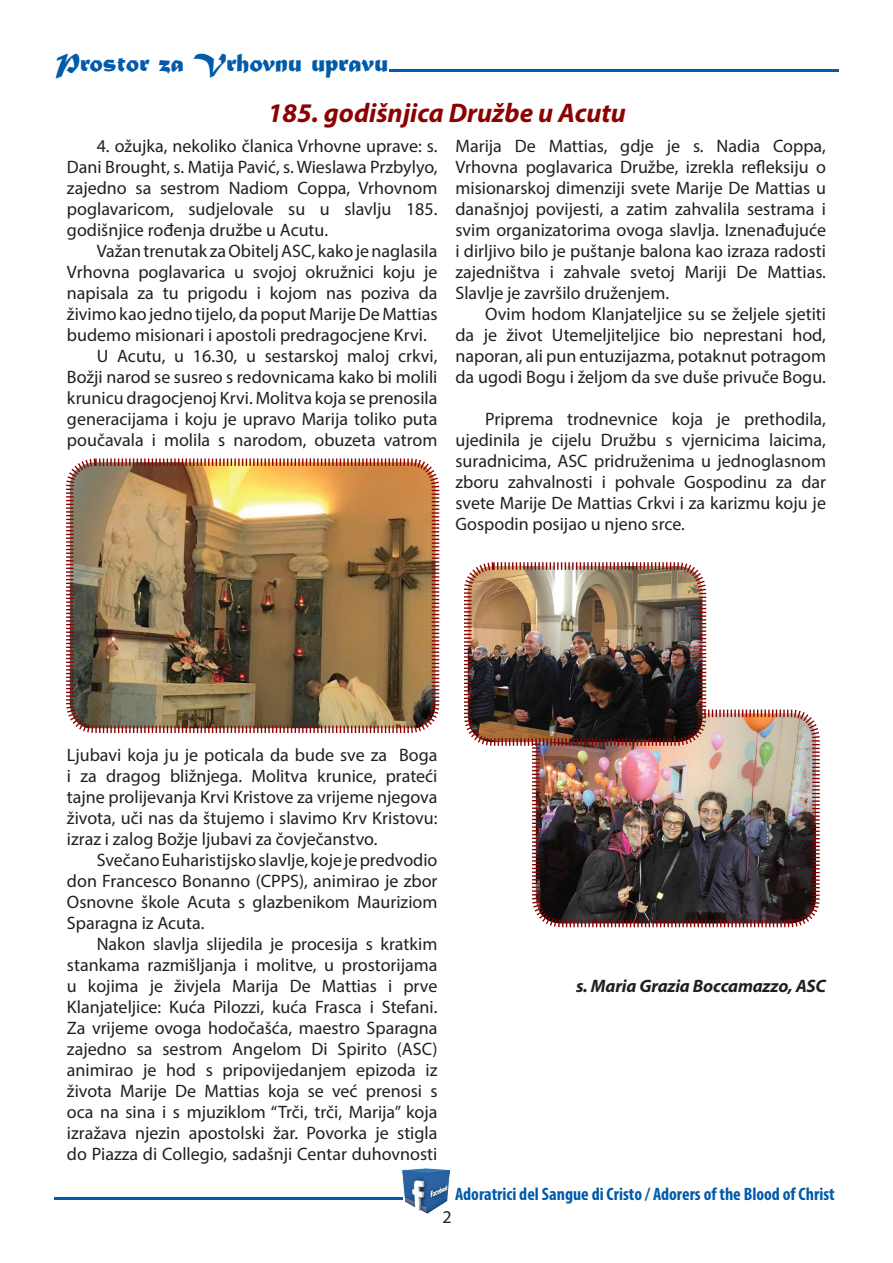
<style>
.page{position:relative;width:893px;height:1263px;background:#fff}
.page>*{position:absolute;margin:0;border:0;box-sizing:border-box;transform-origin:0 0}
.t1{font:italic 700 27px "Myriad Pro";color:#8b0202}
.t2{font:27px "Matura MT Script Capitals";color:#015aaa}
.t3{font:18px/21px "Myriad Pro";color:#231f20;text-align:justify}
.t4{font:700 condensed 18px "Myriad Pro";color:#015aaa}
.t5{font:italic 700 18px "Myriad Pro";letter-spacing:-.01em;color:#231f20}
</style>
<div class="page">
<svg style="left:54px;top:1197px;width:345px;height:3px"></svg>
<img style="left:399px;top:1168px;width:51px;height:46px">
<img style="left:66px;top:458px;width:374px;height:276px">
<img style="left:532px;top:709px;width:288px;height:219px">
<img style="left:464px;top:562px;width:244px;height:185px">
<svg style="left:389px;top:69px;width:450px;height:3px"></svg>
<h1 class="t2" style="left:55px;top:46px;width:335px">Prostor za Vrhovnu upravu</h1>
<h1 class="t1" style="left:268px;top:95px;width:360px">185. godišnjica Družbe u Acutu</h1>
<p class="t3" style="left:67px;top:135px;width:372px;text-indent:30px">4. ožujka, nekoliko članica Vrhovne uprave: s.<br>Dani Brought, s. Matija Pavić, s. Wieslawa Przbylyo, zajedno sa sestrom Nadiom Coppa, Vrhovnom poglavaricom, sudjelovale su u slavlju 185. godišnjice rođenja družbe u Acutu.</p>
<p class="t3" style="left:97px;top:240px;width:342px">Važan trenutak za Obitelj ASC, kako je naglasila</p>
<p class="t3" style="left:67px;top:261px;width:372px">Vrhovna poglavarica u svojoj okružnici koju je</p>
<p class="t3" style="left:67px;top:282px;width:372px">napisala za tu prigodu i kojom nas poziva da</p>
<p class="t3" style="left:67px;top:303px;width:372px">živimo kao jedno tijelo, da poput Marije De Mattias</p>
<p class="t3" style="left:67px;top:324px;width:361px">budemo misionari i apostoli predragocjene Krvi.</p>
<p class="t3" style="left:97px;top:345px;width:342px">U Acutu, u 16.30, u sestarskoj maloj crkvi,</p>
<p class="t3" style="left:67px;top:366px;width:372px">Božji narod se susreo s redovnicama kako bi molili</p>
<p class="t3" style="left:67px;top:387px;width:372px">krunicu dragocjenoj Krvi. Molitva koja se prenosila</p>
<p class="t3" style="left:67px;top:408px;width:372px">generacijama i koju je upravo Marija toliko puta</p>
<p class="t3" style="left:67px;top:429px;width:372px">poučavala i molila s narodom, obuzeta vatrom</p>
<p class="t3" style="left:455px;top:135px;width:372px">Marija De Mattias, gdje je s. Nadia Coppa, Vrhovna poglavarica Družbe, izrekla refleksiju o misionarskoj dimenziji svete Marije De Mattias u današnjoj povijesti, a zatim zahvalila sestrama i svim organizatorima ovoga slavlja. Iznenađujuće i dirljivo bilo je puštanje balona kao izraza radosti zajedništva i zahvale svetoj Mariji De Mattias.<br>Slavlje je završilo druženjem.</p>
<p class="t3" style="left:455px;top:303px;width:372px;text-indent:30px">Ovim hodom Klanjateljice su se željele sjetiti da je život Utemeljiteljice bio neprestani hod, naporan, ali pun entuzijazma, potaknut potragom da ugodi Bogu i željom da sve duše privuče Bogu.</p>
<p class="t3" style="left:455px;top:408px;width:372px;text-indent:30px">Priprema trodnevnice koja je prethodila, ujedinila je cijelu Družbu s vjernicima laicima, suradnicima, ASC pridruženima u jednoglasnom zboru zahvalnosti i pohvale Gospodinu za dar svete Marije De Mattias Crkvi i za karizmu koju je Gospodin posijao u njeno srce.</p>
<p class="t3" style="left:67px;top:744px;width:372px">Ljubavi koja ju je poticala da bude sve za Boga i za dragog bližnjega. Molitva krunice, prateći tajne prolijevanja Krvi Kristove za vrijeme njegova života, uči nas da štujemo i slavimo Krv Kristovu: izraz i zalog Božje ljubavi za čovječanstvo.</p>
<p class="t3" style="left:67px;top:849px;width:372px;text-indent:30px">Svečano Euharistijsko slavlje, koje je predvodio don Francesco Bonanno (CPPS), animirao je zbor Osnovne škole Acuta s glazbenikom Mauriziom Sparagna iz Acuta.</p>
<p class="t3" style="left:67px;top:933px;width:372px;text-indent:30px">Nakon slavlja slijedila je procesija s kratkim stankama razmišljanja i molitve, u prostorijama u kojima je živjela Marija De Mattias i prve Klanjateljice: Kuća Pilozzi, kuća Frasca i Stefani.<br>Za vrijeme ovoga hodočašća, maestro Sparagna zajedno sa sestrom Angelom Di Spirito (ASC) animirao je hod s pripovijedanjem epizoda iz života Marije De Mattias koja se već prenosi s oca na sina i s mjuziklom “Trči, trči, Marija” koja izražava njezin apostolski žar. Povorka je stigla do Piazza di Collegio, sadašnji Centar duhovnosti</p>
<p class="t5" style="left:576px;top:974px;width:251px">s. Maria Grazia Boccamazzo, ASC</p>
<p class="t4" style="left:455px;top:1182px;width:381px">Adoratrici del Sangue di Cristo / Adorers of the Blood of Christ</p>
<p class="t3" style="left:443px;top:1206px;width:11px">2</p>
</div>
